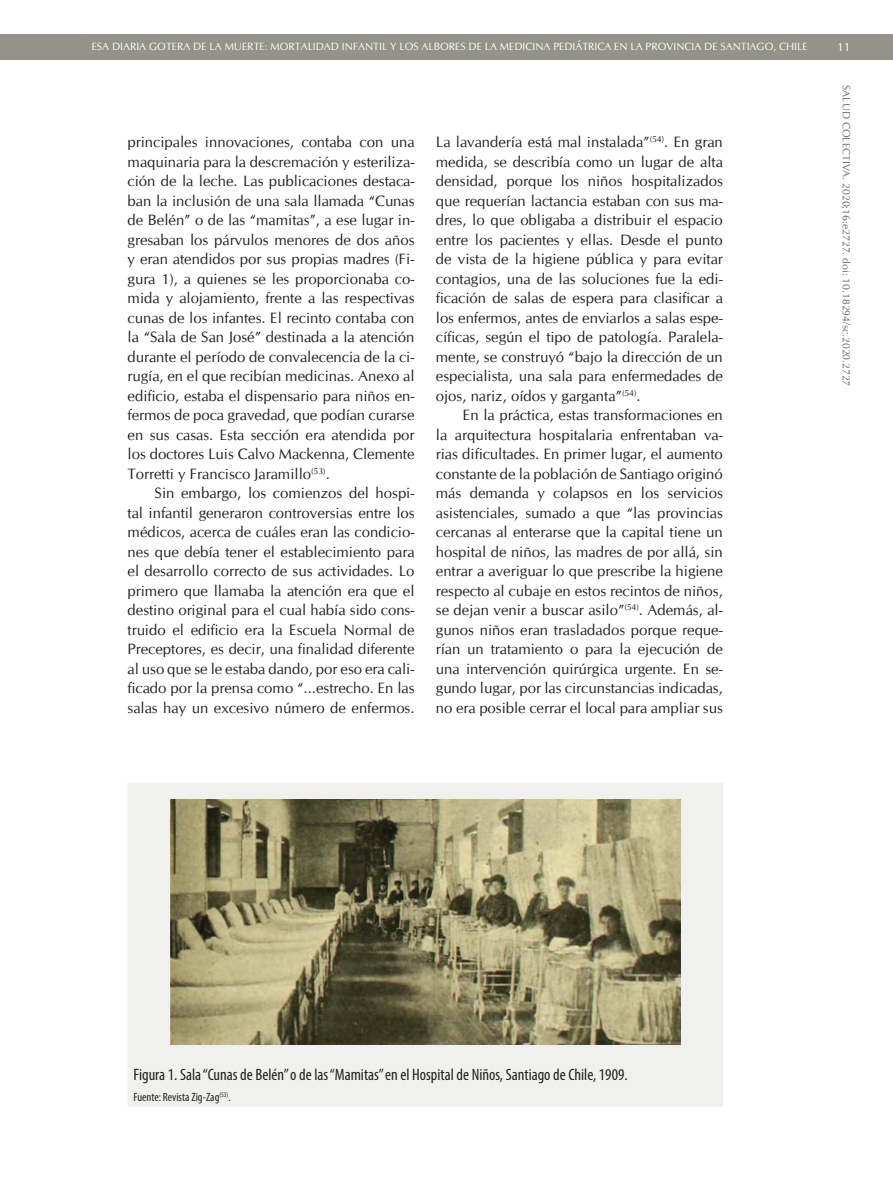
<style>
.page{position:relative;width:893px;height:1191px;background:#fff}
.page>*{position:absolute;margin:0;border:0;box-sizing:border-box;transform-origin:0 0}
.t1{font:condensed 16.5px "Myriad Pro";color:#231f20}
.t2{font:15px/19.5px "CG Omega";color:#231f20;text-align:justify}
.t3{font:condensed 12px "Myriad Pro";color:#231f20}
.t4{font:12px "CG Omega";color:#fff}
.t5{font:10.5px "CG Omega";color:#fff}
.t6{font:10.5px "CG Omega";color:#6c6d70}
</style>
<div class="page">
<div style="left:0;top:34px;width:893px;height:26px;background:#939389"></div>
<div style="left:128px;top:783px;width:595px;height:323px;background:#f0f1ef"></div>
<img style="left:170px;top:799px;width:510px;height:245px">
<p class="t5" style="left:92px;top:40px;width:716px">Esa diaria gotera de la muerte: Mortalidad infantil y los albores de la medicina pediátrica en la provincia de Santiago, Chile</p>
<p class="t4" style="left:837px;top:40px;width:15px">11</p>
<p class="t6" style="left:852px;top:85px;width:303px;rotate:90deg">SALUD COLECTIVA. 2020;16:e2727. doi: 10.18294/sc.2020.2727</p>
<p class="t2" style="left:128px;top:132px;width:288px">principales innovaciones, contaba con una maquinaria para la descremación y esteriliza&shy;ción de la leche. Las publicaciones destaca&shy;ban la inclusión de una sala llamada “Cunas de Belén” o de las “mamitas”, a ese lugar in&shy;gresaban los párvulos menores de dos años y eran atendidos por sus propias madres (Fi&shy;gura 1), a quienes se les proporcionaba co&shy;mida y alojamiento, frente a las respectivas cunas de los infantes. El recinto contaba con la “Sala de San José” destinada a la atención durante el período de convalecencia de la ci&shy;rugía, en el que recibían medicinas. Anexo al edificio, estaba el dispensario para niños en&shy;fermos de poca gravedad, que podían curarse en sus casas. Esta sección era atendida por los doctores Luis Calvo Mackenna, Clemente Torretti y Francisco Jaramillo<sup>(53)</sup>.</p>
<p class="t2" style="left:128px;top:483px;width:289px;text-indent:27px">Sin embargo, los comienzos del hospi&shy;tal infantil generaron controversias entre los médicos, acerca de cuáles eran las condicio&shy;nes que debía tener el establecimiento para el desarrollo correcto de sus actividades. Lo primero que llamaba la atención era que el destino original para el cual había sido cons&shy;truido el edificio era la Escuela Normal de Preceptores, es decir, una finalidad diferente al uso que se le estaba dando, por eso era cali&shy;ficado por la prensa como “...estrecho. En las salas hay un excesivo número de enfermos.</p>
<p class="t2" style="left:436px;top:132px;width:289px">La lavandería está mal instalada”<sup>(54)</sup>. En gran medida, se describía como un lugar de alta densidad, porque los niños hospitalizados que requerían lactancia estaban con sus ma&shy;dres, lo que obligaba a distribuir el espacio entre los pacientes y ellas. Desde el punto de vista de la higiene pública y para evitar contagios, una de las soluciones fue la edi&shy;ficación de salas de espera para clasificar a los enfermos, antes de enviarlos a salas espe&shy;cíficas, según el tipo de patología. Paralela&shy;mente, se construyó “bajo la dirección de un especialista, una sala para enfermedades de ojos, nariz, oídos y garganta”<sup>(54)</sup>.</p>
<p class="t2" style="left:436px;top:405px;width:289px;text-indent:27px">En la práctica, estas transformaciones en la arquitectura hospitalaria enfrentaban va&shy;rias dificultades. En primer lugar, el aumento constante de la población de Santiago originó más demanda y colapsos en los servicios asistenciales, sumado a que “las provincias cercanas al enterarse que la capital tiene un hospital de niños, las madres de por allá, sin entrar a averiguar lo que prescribe la higiene respecto al cubaje en estos recintos de niños, se dejan venir a buscar asilo”<sup>(54)</sup>. Además, al&shy;gunos niños eran trasladados porque reque&shy;rían un tratamiento o para la ejecución de una intervención quirúrgica urgente. En se&shy;gundo lugar, por las circunstancias indicadas, no era posible cerrar el local para ampliar sus</p>
<p class="t1" style="left:134px;top:1064px;width:495px">Figura 1. Sala “Cunas de Belén” o de las “Mamitas” en el Hospital de Niños, Santiago de Chile, 1909.</p>
<p class="t3" style="left:134px;top:1089px;width:99px">Fuente: Revista Zig-Zag<sup>(53)</sup>.</p>
</div>
